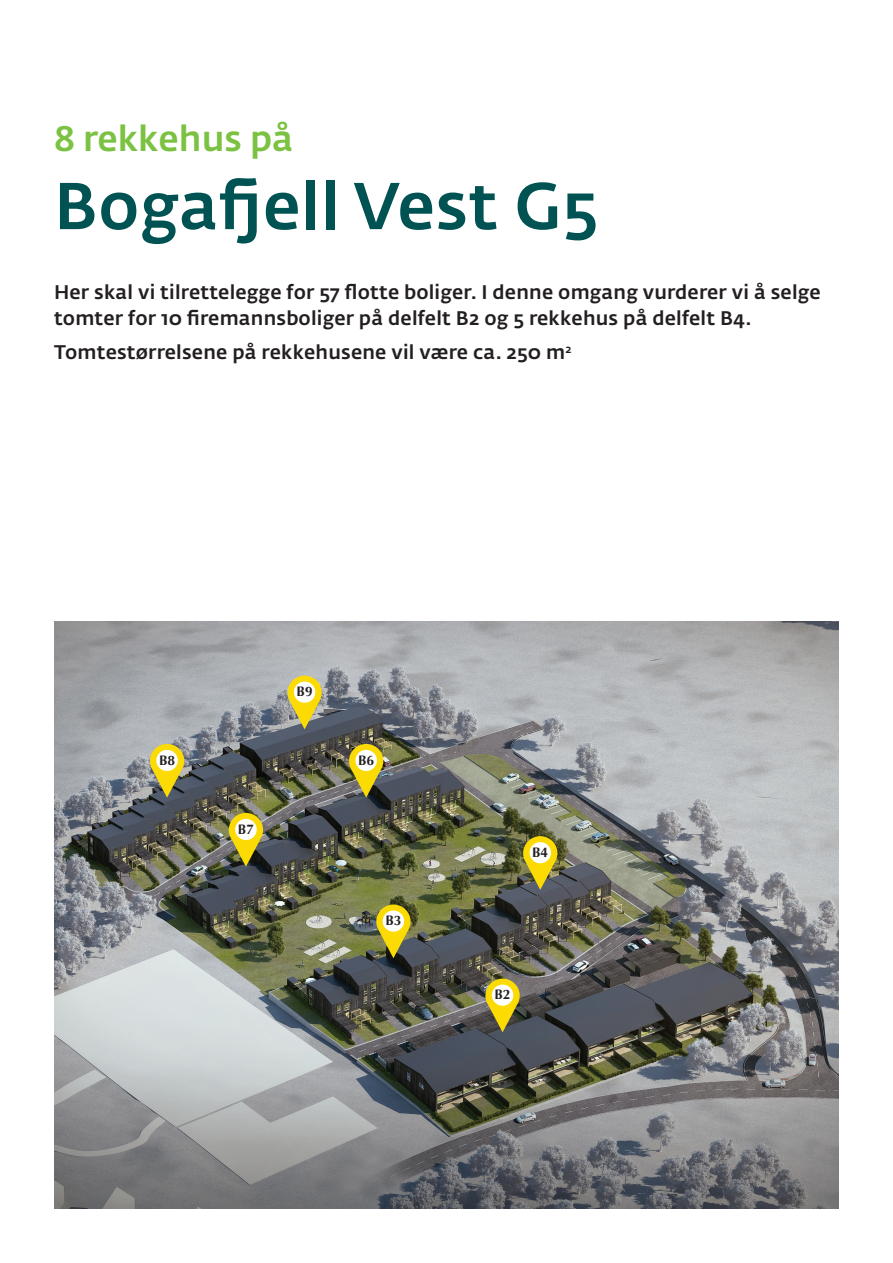
<style>
.page{position:relative;width:893px;height:1263px;background:#fff}
.page>*{position:absolute;margin:0;border:0;box-sizing:border-box;transform-origin:0 0}
.t1{font:500 65.4px "Fedra Sans Alt Std";letter-spacing:.01em;color:#005352}
.t2{font:500 35.25px "Fedra Sans Alt Std";color:#7cc242}
.t3{font:500 19.5px/25.5px "Fedra Sans Alt Std";letter-spacing:.01em;color:#231f20}
.t4{font:700 13.8px "Optima";color:#231f20}
</style>
<div class="page">
<img style="left:54px;top:621px;width:785px;height:588px">
<svg style="left:485px;top:978px;width:35px;height:54px;background:#a99829"></svg>
<div style="left:492px;top:984px;width:21px;height:22px;background:#fff;border-radius:50%"></div>
<svg style="left:376px;top:904px;width:35px;height:54px;background:#ad9e25"></svg>
<div style="left:383px;top:910px;width:21px;height:22px;background:#fff;border-radius:50%"></div>
<svg style="left:523px;top:836px;width:34px;height:54px"></svg>
<div style="left:529px;top:842px;width:22px;height:21px;background:#fff;border-radius:50%"></div>
<svg style="left:229px;top:813px;width:34px;height:54px"></svg>
<div style="left:235px;top:819px;width:22px;height:21px;background:#fff;border-radius:50%"></div>
<svg style="left:150px;top:744px;width:34px;height:54px"></svg>
<div style="left:156px;top:750px;width:22px;height:21px;background:#fff;border-radius:50%"></div>
<svg style="left:349px;top:744px;width:34px;height:54px"></svg>
<div style="left:355px;top:750px;width:22px;height:21px;background:#fff;border-radius:50%"></div>
<svg style="left:287px;top:676px;width:35px;height:53px;background:#c9ba4c"></svg>
<div style="left:294px;top:682px;width:21px;height:21px;background:#fff;border-radius:50%"></div>
<h2 class="t2" style="left:54px;top:116px;width:241px">8 rekkehus på</h2>
<h1 class="t1" style="left:54px;top:165px;width:546px">Bogafjell Vest G5</h1>
<p class="t3" style="left:54px;top:279px;width:768px">Her skal vi tilrettelegge for 57 flotte boliger. I denne omgang vurderer vi å selge tomter for 10 firemannsboliger på delfelt B2 og 5 rekkehus på delfelt B4.</p>
<p class="t3" style="left:54px;top:339px;width:519px">Tomtestørrelsene på rekkehusene vil være ca. 250 m<sup>2</sup></p>
<p class="t4" style="left:297px;top:684px;width:18px">B9</p>
<p class="t4" style="left:159px;top:752px;width:18px">B8</p>
<p class="t4" style="left:358px;top:752px;width:18px">B6</p>
<p class="t4" style="left:238px;top:821px;width:18px">B7</p>
<p class="t4" style="left:385px;top:912px;width:18px">B3</p>
<p class="t4" style="left:532px;top:844px;width:18px">B4</p>
<p class="t4" style="left:495px;top:986px;width:18px">B2</p>
</div>
